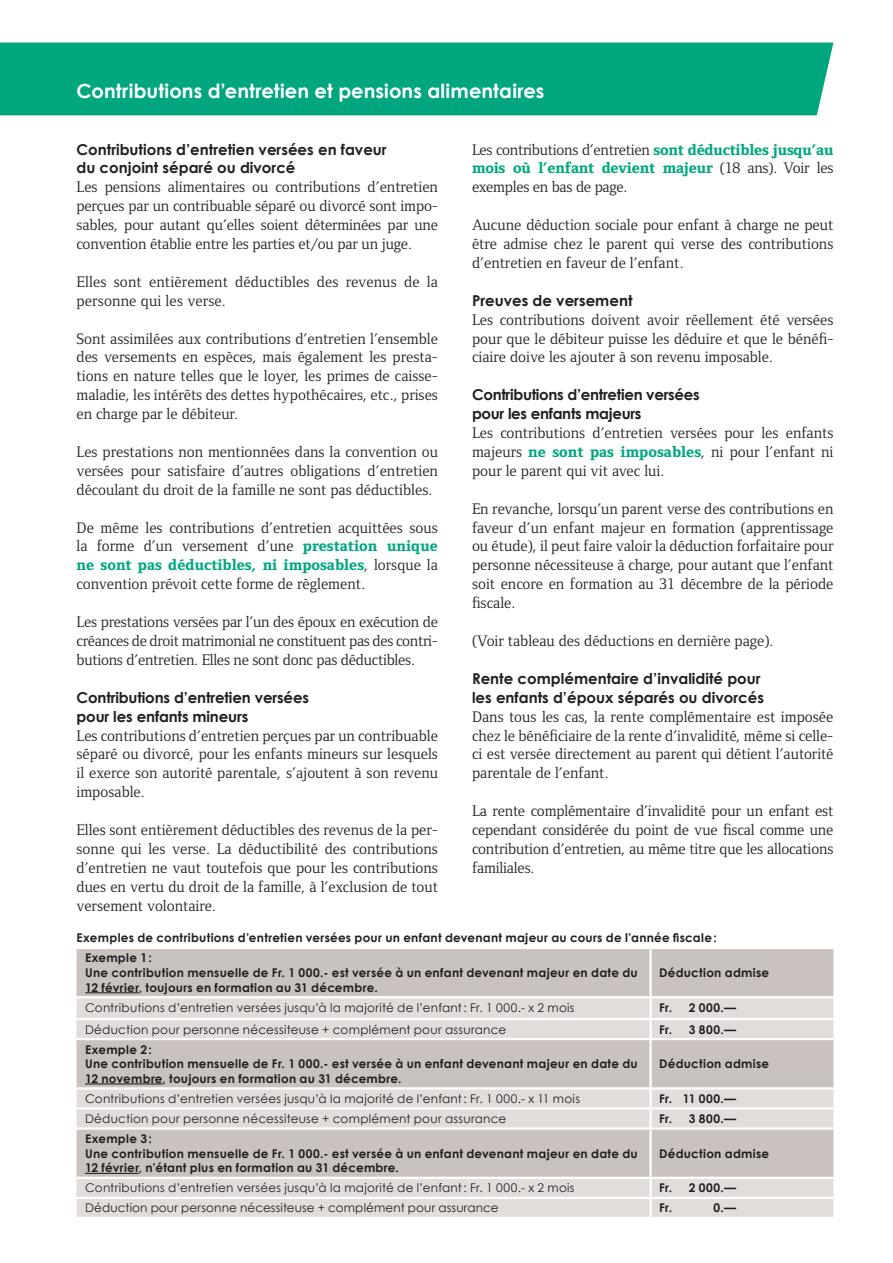
<style>
.page{position:relative;width:893px;height:1263px;background:#fff}
.page>*{position:absolute;margin:0;border:0;box-sizing:border-box;transform-origin:0 0}
.TITRE_HAUT_DE_PAGE{font:700 19.5px "Century Gothic";letter-spacing:.005em;color:#fff}
.TEXTE_COURANT{font:15.75px/18.9px "Foundry Form Serif";color:#231f20;text-align:justify}
.TEXTE_COURANT-2{font:700 15px "Century Gothic";color:#231f20}
.TEXTE_COURANT-3{font:700 15px "Century Gothic";letter-spacing:-.02em;color:#231f20}
.TEXTE_TABLEAU_BOLD{font:700 12px/14.7px "Century Gothic";letter-spacing:.02em;color:#231f20}
.TEXTE_TABLEAU{font:12px "Century Gothic";letter-spacing:.02em;color:#231f20}
.TEXTE_TABLEAU-2{font:700 12px "Century Gothic";letter-spacing:.02em;color:#231f20}
.s1{font-weight:800;color:#00a77e}
</style>
<div class="page">
<div style="left:0;top:43px;width:833px;height:72px;background:#00a77e"></div>
<div style="left:77px;top:949px;width:756px;height:47px;background:#cac2bf"></div>
<svg style="left:77px;top:998px;width:756px;height:219px;background:#d7d1ce"></svg>
<hr style="left:649px;top:949px;width:3px;height:47px;background:#fff">
<hr style="left:649px;top:998px;width:3px;height:20px;background:#fff">
<hr style="left:77px;top:1018px;width:574px;height:2px;background:#fff">
<hr style="left:651px;top:1018px;width:182px;height:2px;background:#fff">
<hr style="left:649px;top:1020px;width:3px;height:18px;background:#fff">
<hr style="left:77px;top:1038px;width:574px;height:2px;background:#fff">
<hr style="left:651px;top:1038px;width:182px;height:2px;background:#fff">
<hr style="left:649px;top:1040px;width:3px;height:47px;background:#fff">
<hr style="left:77px;top:1087px;width:574px;height:2px;background:#fff">
<hr style="left:651px;top:1087px;width:182px;height:2px;background:#fff">
<hr style="left:649px;top:1089px;width:3px;height:18px;background:#fff">
<hr style="left:649px;top:1109px;width:3px;height:18px;background:#fff">
<hr style="left:77px;top:1127px;width:574px;height:2px;background:#fff">
<hr style="left:651px;top:1127px;width:182px;height:2px;background:#fff">
<hr style="left:649px;top:1129px;width:3px;height:48px;background:#fff">
<hr style="left:77px;top:1177px;width:574px;height:2px;background:#fff">
<hr style="left:651px;top:1177px;width:182px;height:2px;background:#fff">
<hr style="left:649px;top:1179px;width:3px;height:18px;background:#fff">
<hr style="left:77px;top:1197px;width:574px;height:2px;background:#fff">
<hr style="left:651px;top:1197px;width:182px;height:2px;background:#fff">
<hr style="left:649px;top:1199px;width:3px;height:18px;background:#fff">
<hr style="left:77px;top:1107px;width:574px;height:2px;background:#fff">
<hr style="left:651px;top:1107px;width:182px;height:2px;background:#fff">
<hr style="left:85px;top:992px;width:54px;height:1px;background:#231f20">
<hr style="left:85px;top:1083px;width:78px;height:1px;background:#231f20">
<hr style="left:85px;top:1173px;width:54px;height:1px;background:#231f20">
<p class="TITRE_HAUT_DE_PAGE" style="left:77px;top:79px;width:469px">Contributions d’entretien et pensions alimentaires</p>
<p class="TEXTE_COURANT-2" style="left:77px;top:140px;width:312px">Contributions d’entretien versées en faveur</p>
<p class="TEXTE_COURANT-2" style="left:77px;top:159px;width:221px">du conjoint séparé ou divorcé</p>
<p class="TEXTE_COURANT" style="left:77px;top:178px;width:363px">Les pensions alimentaires ou contributions d’entretien perçues par un contribuable séparé ou divorcé sont impo&shy;sables, pour autant qu’elles soient déterminées par une convention établie entre les parties et/ou par un juge.</p>
<p class="TEXTE_COURANT" style="left:77px;top:272px;width:363px">Elles sont entièrement déductibles des revenus de la personne qui les verse.</p>
<p class="TEXTE_COURANT" style="left:77px;top:329px;width:363px">Sont assimilées aux contributions d’entretien l’ensemble des versements en espèces, mais également les presta&shy;tions en nature telles que le loyer, les primes de caisse&shy;maladie, les intérêts des dettes hypothécaires, etc., prises en charge par le débiteur.</p>
<p class="TEXTE_COURANT" style="left:77px;top:442px;width:363px">Les prestations non mentionnées dans la convention ou versées pour satisfaire d’autres obligations d’entretien découlant du droit de la famille ne sont pas déductibles.</p>
<p class="TEXTE_COURANT" style="left:77px;top:518px;width:363px">De même les contributions d’entretien acquittées sous la forme d’un versement d’une <span class="s1">prestation unique ne sont pas déductibles, ni imposables</span>, lorsque la convention prévoit cette forme de règlement.</p>
<p class="TEXTE_COURANT" style="left:77px;top:612px;width:363px">Les prestations versées par l’un des époux en exécution de créances de droit matrimonial ne constituent pas des contri&shy;butions d’entretien. Elles ne sont donc pas déductibles.</p>
<p class="TEXTE_COURANT-2" style="left:77px;top:688px;width:234px">Contributions d’entretien versées</p>
<p class="TEXTE_COURANT-2" style="left:77px;top:707px;width:173px">pour les enfants mineurs</p>
<p class="TEXTE_COURANT" style="left:77px;top:726px;width:363px">Les contributions d’entretien perçues par un contribuable séparé ou divorcé, pour les enfants mineurs sur lesquels il exerce son autorité parentale, s’ajoutent à son revenu imposable.</p>
<p class="TEXTE_COURANT" style="left:77px;top:820px;width:363px">Elles sont entièrement déductibles des revenus de la per&shy;sonne qui les verse. La déductibilité des contributions d’entretien ne vaut toutefois que pour les contributions dues en vertu du droit de la famille, à l’exclusion de tout versement volontaire.</p>
<p class="TEXTE_COURANT" style="left:472px;top:140px;width:363px">Les contributions d’entretien <span class="s1">sont déductibles jusqu’au mois où l’enfant devient majeur</span> (18 ans). Voir les exemples en bas de page.</p>
<p class="TEXTE_COURANT" style="left:472px;top:215px;width:363px">Aucune déduction sociale pour enfant à charge ne peut être admise chez le parent qui verse des contributions d’entretien en faveur de l’enfant.</p>
<p class="TEXTE_COURANT-2" style="left:472px;top:291px;width:162px">Preuves de versement</p>
<p class="TEXTE_COURANT" style="left:472px;top:310px;width:363px">Les contributions doivent avoir réellement été versées pour que le débiteur puisse les déduire et que le bénéfi&shy;ciaire doive les ajouter à son revenu imposable.</p>
<p class="TEXTE_COURANT-3" style="left:472px;top:385px;width:229px">Contributions d’entretien versées</p>
<p class="TEXTE_COURANT-3" style="left:472px;top:404px;width:171px">pour les enfants majeurs</p>
<p class="TEXTE_COURANT" style="left:472px;top:423px;width:363px">Les contributions d’entretien versées pour les enfants majeurs <span class="s1">ne sont pas imposables</span>, ni pour l’enfant ni pour le parent qui vit avec lui.</p>
<p class="TEXTE_COURANT" style="left:472px;top:499px;width:363px">En revanche, lorsqu’un parent verse des contributions en faveur d’un enfant majeur en formation (apprentissage ou étude), il peut faire valoir la déduction forfaitaire pour personne nécessiteuse à charge, pour autant que l’enfant soit encore en formation au 31 décembre de la période fiscale.</p>
<p class="TEXTE_COURANT" style="left:472px;top:631px;width:303px">(Voir tableau des déductions en dernière page).</p>
<p class="TEXTE_COURANT-2" style="left:472px;top:669px;width:290px">Rente complémentaire d’invalidité pour</p>
<p class="TEXTE_COURANT-2" style="left:472px;top:688px;width:293px">les enfants d’époux séparés ou divorcés</p>
<p class="TEXTE_COURANT" style="left:472px;top:707px;width:363px">Dans tous les cas, la rente complémentaire est imposée chez le bénéficiaire de la rente d’invalidité, même si celle&shy;ci est versée directement au parent qui détient l’autorité parentale de l’enfant.</p>
<p class="TEXTE_COURANT" style="left:472px;top:801px;width:363px">La rente complémentaire d’invalidité pour un enfant est cependant considérée du point de vue fiscal comme une contribution d’entretien, au même titre que les allocations familiales.</p>
<p class="TEXTE_TABLEAU-2" style="left:77px;top:930px;width:642px">Exemples de contributions d’entretien versées pour un enfant devenant majeur au cours de l’année fiscale:</p>
<p class="TEXTE_TABLEAU_BOLD" style="left:85px;top:950px;width:68px">Exemple 1:</p>
<p class="TEXTE_TABLEAU_BOLD" style="left:85px;top:965px;width:554px">Une contribution mensuelle de Fr. 1 000.- est versée à un enfant devenant majeur en date du<br>12 février, toujours en formation au 31 décembre.</p>
<p class="TEXTE_TABLEAU-2" style="left:659px;top:965px;width:112px">Déduction admise</p>
<p class="TEXTE_TABLEAU" style="left:85px;top:1000px;width:491px">Contributions d’entretien versées jusqu’à la majorité de l’enfant: Fr. 1 000.- x 2 mois</p>
<p class="TEXTE_TABLEAU_BOLD" style="left:659px;top:1000px;width:79px">Fr. 2 000.—</p>
<p class="TEXTE_TABLEAU" style="left:85px;top:1022px;width:423px">Déduction pour personne nécessiteuse + complément pour assurance</p>
<p class="TEXTE_TABLEAU-2" style="left:659px;top:1022px;width:79px">Fr. 3 800.—</p>
<p class="TEXTE_TABLEAU_BOLD" style="left:85px;top:1041px;width:68px">Exemple 2:</p>
<p class="TEXTE_TABLEAU_BOLD" style="left:85px;top:1056px;width:554px">Une contribution mensuelle de Fr. 1 000.- est versée à un enfant devenant majeur en date du<br>12 novembre, toujours en formation au 31 décembre.</p>
<p class="TEXTE_TABLEAU-2" style="left:659px;top:1056px;width:112px">Déduction admise</p>
<p class="TEXTE_TABLEAU" style="left:85px;top:1091px;width:496px">Contributions d’entretien versées jusqu’à la majorité de l’enfant: Fr. 1 000.- x 11 mois</p>
<p class="TEXTE_TABLEAU-2" style="left:659px;top:1091px;width:79px">Fr. 11 000.—</p>
<p class="TEXTE_TABLEAU" style="left:85px;top:1111px;width:423px">Déduction pour personne nécessiteuse + complément pour assurance</p>
<p class="TEXTE_TABLEAU-2" style="left:659px;top:1111px;width:79px">Fr. 3 800.—</p>
<p class="TEXTE_TABLEAU_BOLD" style="left:85px;top:1131px;width:68px">Exemple 3:</p>
<p class="TEXTE_TABLEAU_BOLD" style="left:85px;top:1146px;width:554px">Une contribution mensuelle de Fr. 1 000.- est versée à un enfant devenant majeur en date du<br>12 février, n’étant plus en formation au 31 décembre.</p>
<p class="TEXTE_TABLEAU-2" style="left:659px;top:1146px;width:112px">Déduction admise</p>
<p class="TEXTE_TABLEAU" style="left:85px;top:1181px;width:491px">Contributions d’entretien versées jusqu’à la majorité de l’enfant: Fr. 1 000.- x 2 mois</p>
<p class="TEXTE_TABLEAU_BOLD" style="left:659px;top:1180px;width:79px">Fr. 2 000.—</p>
<p class="TEXTE_TABLEAU" style="left:85px;top:1201px;width:415px">Déduction pour personne nécessiteuse + complément pour assurance</p>
<p class="TEXTE_TABLEAU-2" style="left:659px;top:1200px;width:15px">Fr.</p>
<p class="TEXTE_TABLEAU-2" style="left:714px;top:1200px;width:24px">0.—</p>
</div>
